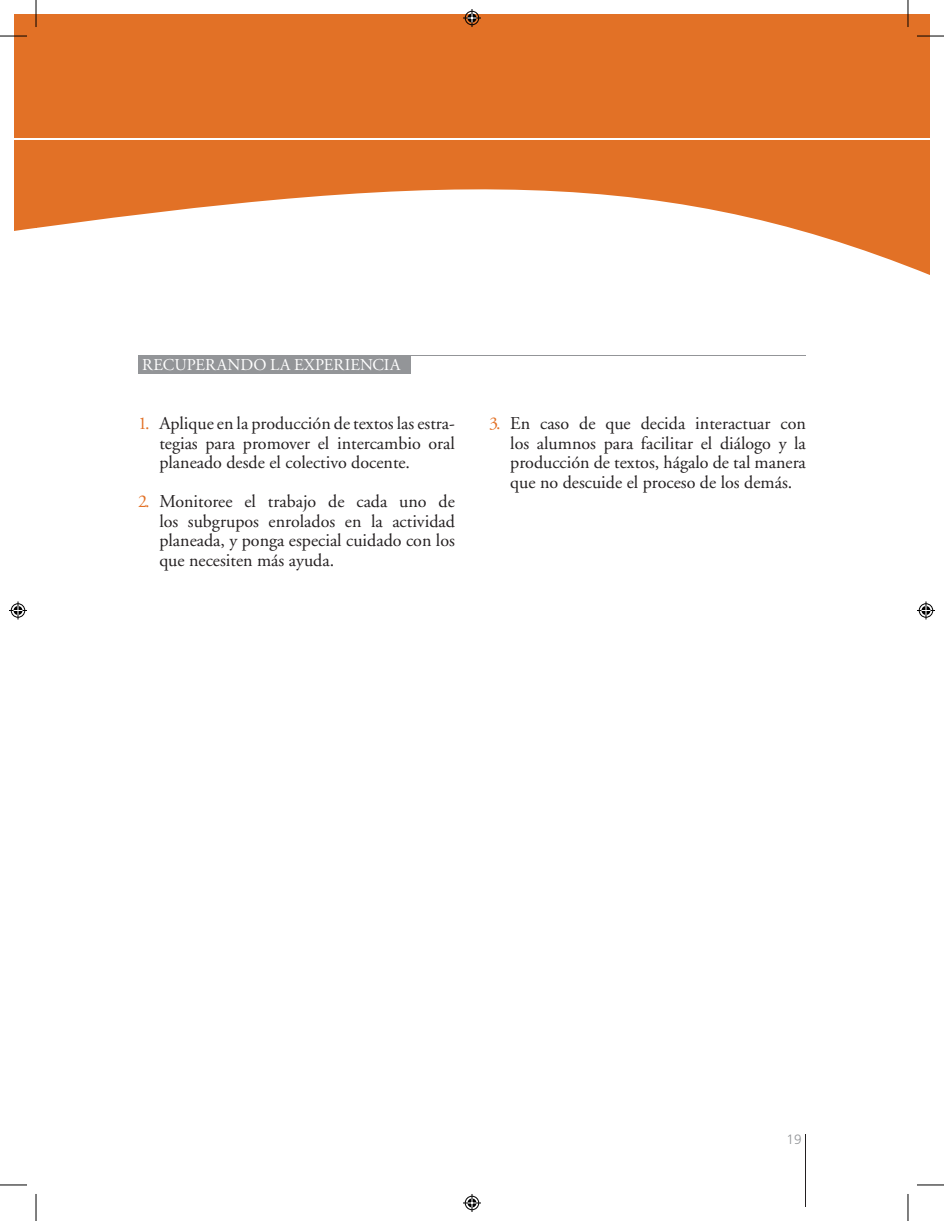
<style>
.page{position:relative;width:944px;height:1221px;background:#fff}
.page>*{position:absolute;margin:0;border:0;box-sizing:border-box;transform-origin:0 0}
.t1{font:18px/19.5px "Adobe Garamond";color:#231f20;text-align:justify}
.t2{font:16.5px "Adobe Garamond";color:#fff}
.t3{font:300 13.5px "Frutiger";color:#939598}
.s1{color:#e27126}
</style>
<div class="page">
<hr style="left:805px;top:1133px;width:1px;height:72px;background:#231f20">
<svg style="left:37px;top:15px;width:892px;height:260px;fill:#e27126"></svg>
<hr style="left:36px;top:138px;width:893px;height:1px;background:#fff">
<div style="left:139px;top:355px;width:272px;height:19px;background:#939598"></div>
<hr style="left:139px;top:355px;width:667px;height:1px;background:#939598">
<svg style="left:0;top:0;width:37px;height:231px"></svg>
<svg style="left:907px;top:0;width:1px;height:27px"></svg>
<svg style="left:917px;top:36px;width:27px;height:1px"></svg>
<svg style="left:36px;top:1194px;width:1px;height:26px"></svg>
<svg style="left:0;top:1184px;width:27px;height:1px"></svg>
<svg style="left:907px;top:1194px;width:1px;height:26px"></svg>
<svg style="left:917px;top:1184px;width:27px;height:1px"></svg>
<svg style="left:463px;top:9px;width:18px;height:18px"></svg>
<svg style="left:463px;top:1194px;width:18px;height:17px"></svg>
<svg style="left:9px;top:601px;width:18px;height:18px"></svg>
<svg style="left:917px;top:601px;width:18px;height:18px"></svg>
<p class="t2" style="left:142px;top:356px;width:260px">RECUPERANDO LA EXPERIENCIA</p>
<p class="t1" style="left:159px;top:414px;width:297px;text-indent:-21px"><span class="s1">1.</span> Aplique en la producción de textos las estra&shy;tegias para promover el intercambio oral planeado desde el colectivo docente.</p>
<p class="t1" style="left:159px;top:492px;width:297px;text-indent:-21px"><span class="s1">2.</span> Monitoree el trabajo de cada uno de los subgrupos enrolados en la actividad planeada, y ponga especial cuidado con los que necesiten más ayuda.</p>
<p class="t1" style="left:510px;top:414px;width:297px;text-indent:-21px"><span class="s1">3.</span> En caso de que decida interactuar con los alumnos para facilitar el diálogo y la producción de textos, hágalo de tal manera que no descuide el proceso de los demás.</p>
<p class="t3" style="left:786px;top:1131px;width:17px">19</p>
</div>
